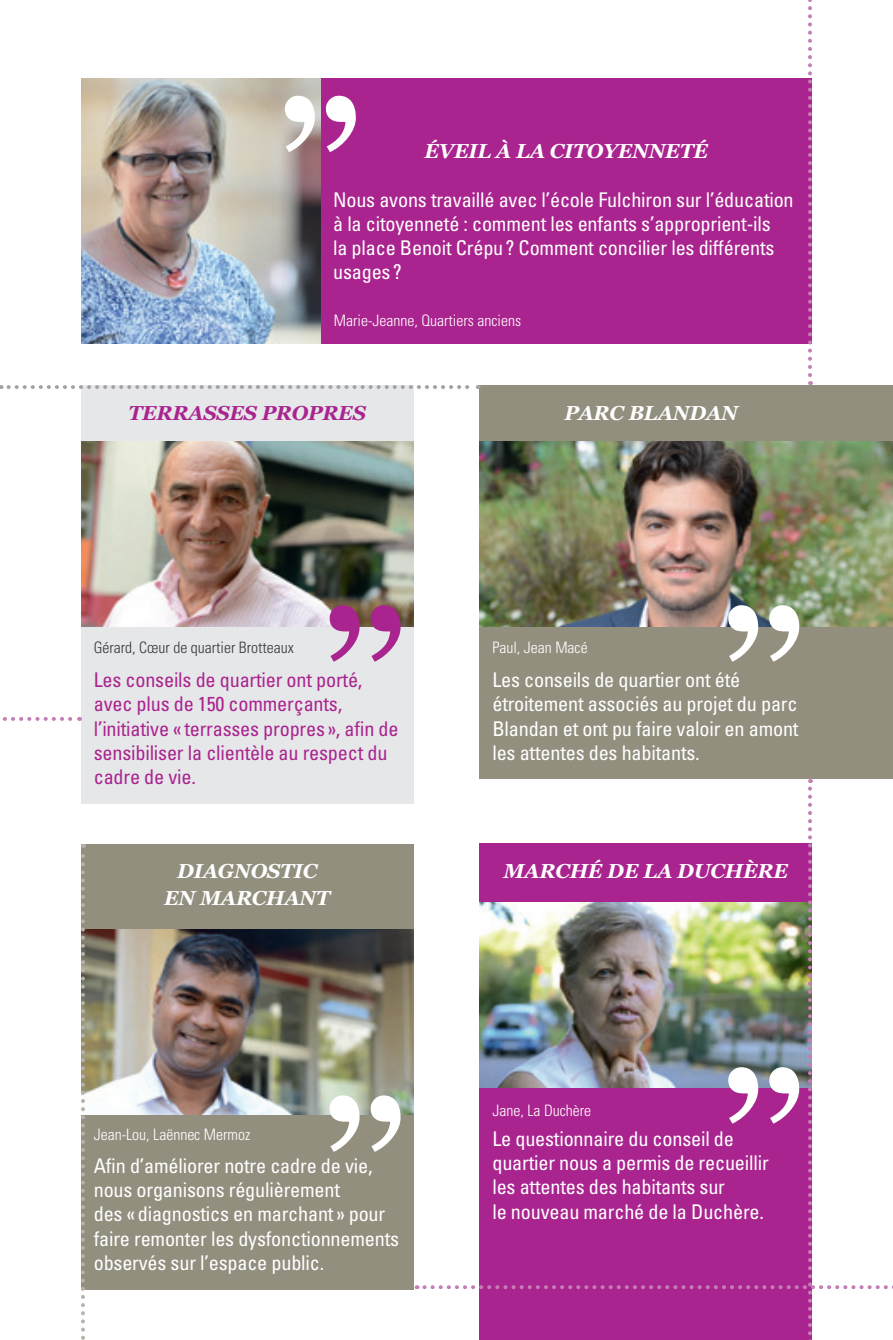
<style>
.page{position:relative;width:893px;height:1340px;background:#fff}
.page>*{position:absolute;margin:0;border:0;box-sizing:border-box;transform-origin:0 0}
.t1{font:condensed 20.25px/24.3px "Univers";letter-spacing:-.01em;color:#fff}
.t2{font:condensed 20.25px/24.3px "Univers";letter-spacing:-.01em;color:#aa248f}
.t3{font:italic 700 20.25px/27px "Georgia";letter-spacing:-.01em;color:#fff;text-align:center}
.t4{font:italic 700 20.25px "Georgia";letter-spacing:-.01em;color:#aa248f}
.t5{font:300 condensed 15.75px "Univers LT Std";color:#fff}
.t6{font:300 condensed 15.75px "Univers LT Std";color:#36393d}
</style>
<div class="page">
<div style="left:81px;top:385px;width:332px;height:418px;background:#e6e7e9"></div>
<div style="left:81px;top:78px;width:731px;height:265px;background:#aa248f"></div>
<div style="left:480px;top:385px;width:413px;height:394px;background:#938f7f"></div>
<div style="left:81px;top:843px;width:332px;height:446px;background:#938f7f"></div>
<img style="left:85px;top:929px;width:328px;height:185px">
<img style="left:480px;top:441px;width:413px;height:185px">
<img style="left:81px;top:441px;width:332px;height:185px">
<img style="left:81px;top:78px;width:239px;height:265px">
<svg style="left:330px;top:1095px;width:71px;height:56px"></svg>
<svg style="left:330px;top:605px;width:71px;height:56px"></svg>
<svg style="left:285px;top:96px;width:71px;height:56px"></svg>
<svg style="left:728px;top:605px;width:71px;height:56px"></svg>
<svg style="left:2px;top:717px;width:78px;height:4px"></svg>
<svg style="left:808px;top:0;width:4px;height:375px"></svg>
<img style="left:424px;top:779px;width:469px;height:561px">
<svg style="left:81px;top:843px;width:4px;height:497px"></svg>
<svg style="left:9px;top:385px;width:470px;height:4px"></svg>
<p class="t3" style="left:424px;top:136px;width:285px">ÉVEIL À LA CITOYENNETÉ</p>
<p class="t1" style="left:333px;top:187px;width:462px">Nous avons travaillé avec l’école Fulchiron sur l’éducation à la citoyenneté : comment les enfants s’approprient-ils<br>la place Benoit Crépu? Comment concilier les différents usages?</p>
<p class="t5" style="left:334px;top:311px;width:189px">Marie-Jeanne, Quartiers anciens</p>
<p class="t4" style="left:128px;top:397px;width:239px">TERRASSES PROPRES</p>
<p class="t3" style="left:564px;top:398px;width:175px">PARC BLANDAN</p>
<p class="t6" style="left:94px;top:638px;width:202px">Gérard, Cœur de quartier Brotteaux</p>
<p class="t5" style="left:492px;top:638px;width:97px">Paul, Jean Macé</p>
<p class="t2" style="left:94px;top:667px;width:306px">Les conseils de quartier ont porté, avec plus de 150 commerçants, l’initiative «terrasses propres», afin de sensibiliser la clientèle au respect du cadre de vie.</p>
<p class="t3" style="left:164px;top:856px;width:167px">DIAGNOSTIC<br>EN MARCHANT</p>
<p class="t5" style="left:94px;top:1125px;width:158px">Jean-Lou, Laënnec Mermoz</p>
<p class="t1" style="left:94px;top:1153px;width:307px">Afin d’améliorer notre cadre de vie, nous organisons régulièrement<br>des «diagnostics en marchant» pour faire remonter les dysfonctionnements observés sur l’espace public.</p>
<p class="t1" style="left:492px;top:667px;width:308px">Les conseils de quartier ont été étroitement associés au projet du parc Blandan et ont pu faire valoir en amont les attentes des habitants.</p>
<p class="t3" style="left:504px;top:856px;width:286px">MARCHÉ DE LA DUCHÈRE</p>
<p class="t5" style="left:492px;top:1101px;width:100px">Jane, La Duchère</p>
<p class="t1" style="left:492px;top:1126px;width:278px">Le questionnaire du conseil de quartier nous a permis de recueillir les attentes des habitants sur<br>le nouveau marché de la Duchère.</p>
</div>
